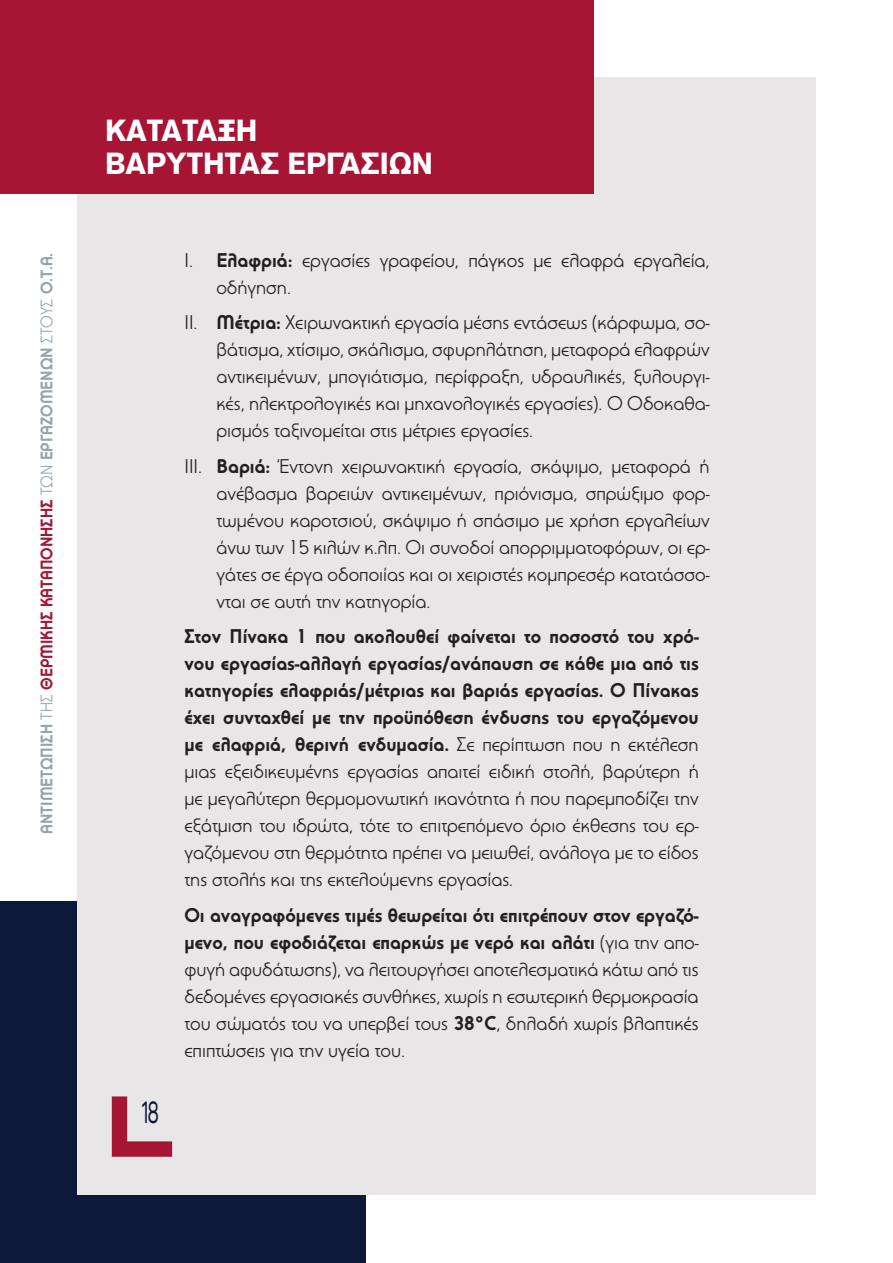
<style>
.page{position:relative;width:893px;height:1263px;background:#fff}
.page>*{position:absolute;margin:0;border:0;box-sizing:border-box;transform-origin:0 0}
.t1{font:900 30px/33px "PF Akzidenz";color:#fff;scale:.95 1}
.t2{font:30px "Uni Neue";color:#0a173b;scale:.63 1}
.t3{font:19.5px/27px "PF Universal";color:#231f20;text-align:justify}
.t4{font:700 16.5px "PF Universal";color:#95a3ab;scale:.95 1}
.s1{font-weight:400}
.s2{color:#a71535}
.s3{font-weight:700}
</style>
<div class="page">
<div style="left:0;top:901px;width:365px;height:362px;background:#0b183a"></div>
<div style="left:77px;top:77px;width:739px;height:1117px;background:#e8e6e6"></div>
<svg style="left:112px;top:1096px;width:60px;height:61px"></svg>
<div style="left:0;top:0;width:593px;height:193px;background:#a71535"></div>
<p class="t4" style="left:37px;top:834px;width:613px;rotate:-90deg">ΑΝΤΙΜΕΤΩΠΙΣΗ <span class="s1">ΤΗΣ</span> <span class="s2">ΘΕΡΜΙΚΗΣ ΚΑΤΑΠΟΝΗΣΗΣ</span> <span class="s1">ΤΩΝ</span> ΕΡΓΑΖΟΜΕΝΩΝ <span class="s1">ΣΤΟΥΣ</span> Ο.Τ.Α.</p>
<h1 class="t1" style="left:105px;top:114px;width:158px">Κατάταξη βαρύτητ</h1>
<h1 class="t1" style="left:240px;top:147px;width:205px">ας εργασιών</h1>
<h1 class="t2" style="left:142px;top:1093px;width:29px">18</h1>
<p class="t3" style="left:216px;top:246px;width:495px;text-indent:-32px">I. <span class="s3">Ελαφριά:</span> εργασίες γραφείου, πάγκος με ελαφρά εργαλεία, οδήγηση.</p>
<p class="t3" style="left:216px;top:309px;width:495px;text-indent:-32px">II. <span class="s3">Μέτρια:</span> Χειρωνακτική εργασία μέσης εντάσεως (κάρφωμα, σο&shy;βάτισμα, χτίσιμο, σκάλισμα, σφυρηλάτηση, μεταφορά ελαφρών αντικειμένων, μπογιάτισμα, περίφραξη, υδραυλικές, ξυλουργι&shy;κές, ηλεκτρολογικές και μηχανολογικές εργασίες). Ο Οδοκαθα&shy;ρισμός ταξινομείται στις μέτριες εργασίες.</p>
<p class="t3" style="left:216px;top:452px;width:495px;text-indent:-32px">III. <span class="s3">Βαριά:</span> Έντονη χειρωνακτική εργασία, σκάψιμο, μεταφορά ή ανέβασμα βαρειών αντικειμένων, πριόνισμα, σπρώξιμο φορ&shy;τωμένου καροτσιού, σκάψιμο ή σπάσιμο με χρήση εργαλείων άνω των 15 κιλών κ.λπ. Οι συνοδοί απορριμματοφόρων, οι ερ&shy;γάτες σε έργα οδοποιίας και οι χειριστές κομπρεσέρ κατατάσσο&shy;νται σε αυτή την κατηγορία.</p>
<p class="t3" style="left:184px;top:623px;width:516px"><span class="s3">Στον Πίνακα 1 που ακολουθεί φαίνεται το ποσοστό του χρό&shy;νου εργασίας-αλλαγή εργασίας/ανάπαυση σε κάθε μια από τις κατηγορίες ελαφριάς/μέτριας και βαριάς εργασίας. Ο Πίνακας έχει συνταχθεί με την προϋπόθεση ένδυσης του εργαζόμενου με ελαφριά, θερινή ενδυμασία.</span> Σε περίπτωση που η εκτέλεση μιας εξειδικευμένης εργασίας απαιτεί ειδική στολή, βαρύτερη ή με μεγαλύτερη θερμομονωτική ικανότητα ή που παρεμποδίζει την εξάτμιση του ιδρώτα, τότε το επιτρεπόμενο όριο έκθεσης του ερ&shy;γαζόμενου στη θερμότητα πρέπει να μειωθεί, ανάλογα με το είδος της στολής και της εκτελούμενης εργασίας.</p>
<p class="t3" style="left:184px;top:901px;width:516px"><span class="s3">Οι αναγραφόμενες τιμές θεωρείται ότι επιτρέπουν στον εργαζό&shy;μενο, που εφοδιάζεται επαρκώς με νερό και αλάτι</span> (για την απο&shy;φυγή αφυδάτωσης), να λειτουργήσει αποτελεσματικά κάτω από τις δεδομένες εργασιακές συνθήκες, χωρίς η εσωτερική θερμοκρασία του σώματός του να υπερβεί τους <span class="s3">38°C</span>, δηλαδή χωρίς βλαπτικές επιπτώσεις για την υγεία του.</p>
</div>
